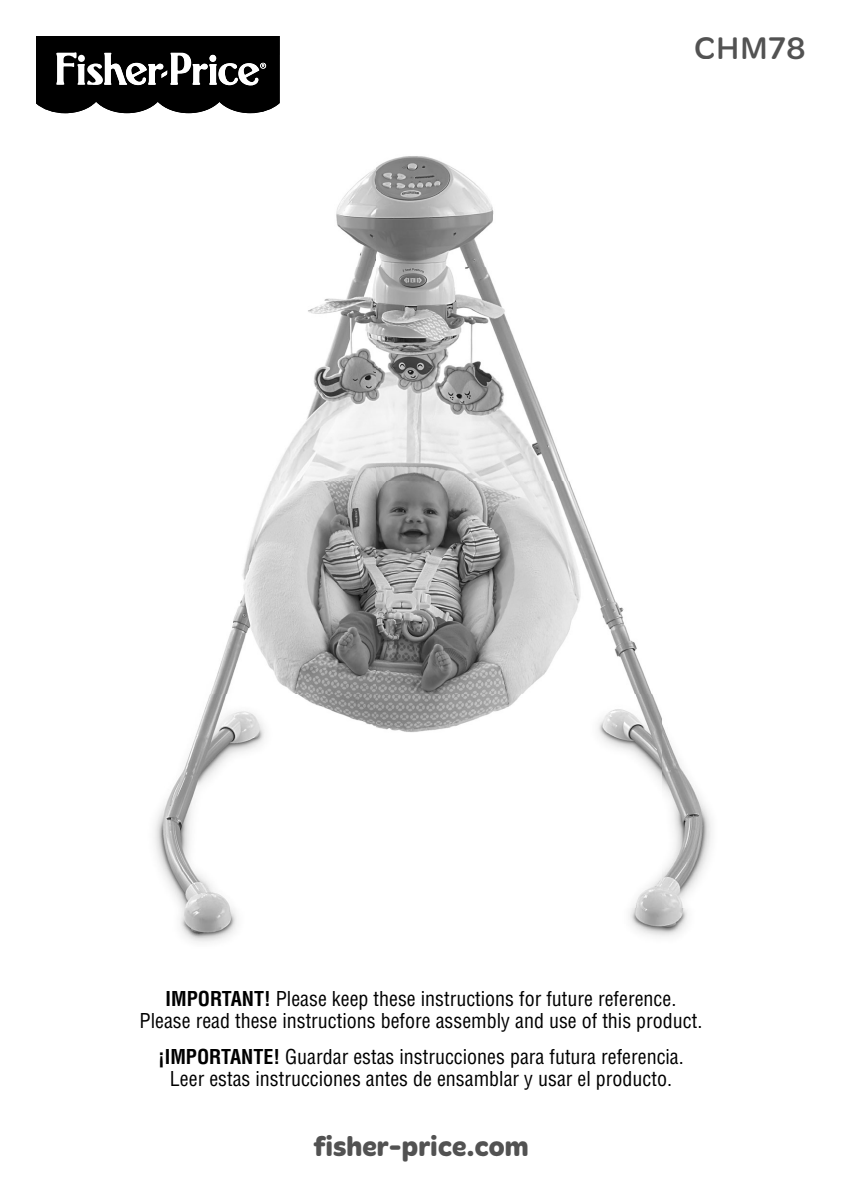
<style>
.page{position:relative;width:842px;height:1191px;background:#fff}
.page>*{position:absolute;margin:0;border:0;box-sizing:border-box;transform-origin:0 0}
.t1{font:32px "Merge Pro";color:#525252}
.t2{font:700 28px "Merge Pro";color:#525252}
.t3{font:condensed 20px/22px "Helvetica LT Std";color:#000;text-align:center}
.s1{font-weight:700}
</style>
<div class="page">
<img style="left:123px;top:113px;width:589px;height:829px">
<svg style="left:36px;top:36px;width:244px;height:77px"></svg>
<img style="left:127px;top:63px;width:36px;height:22px">
<img style="left:104px;top:55px;width:23px;height:30px">
<img style="left:93px;top:64px;width:10px;height:21px">
<h1 class="t1" style="left:694px;top:35px;width:113px">CHM78</h1>
<p class="t3" style="left:140px;top:989px;width:564px"><span class="s1">IMPORTANT!</span> Please keep these instructions for future reference.<br>Please read these instructions before assembly and use of this product.</p>
<p class="t3" style="left:158px;top:1048px;width:527px"><span class="s1">¡IMPORTANTE!</span> Guardar estas instrucciones para futura referencia.<br>Leer estas instrucciones antes de ensamblar y usar el producto.</p>
<h2 class="t2" style="left:313px;top:1136px;width:217px">fisher-price.com</h2>
</div>
